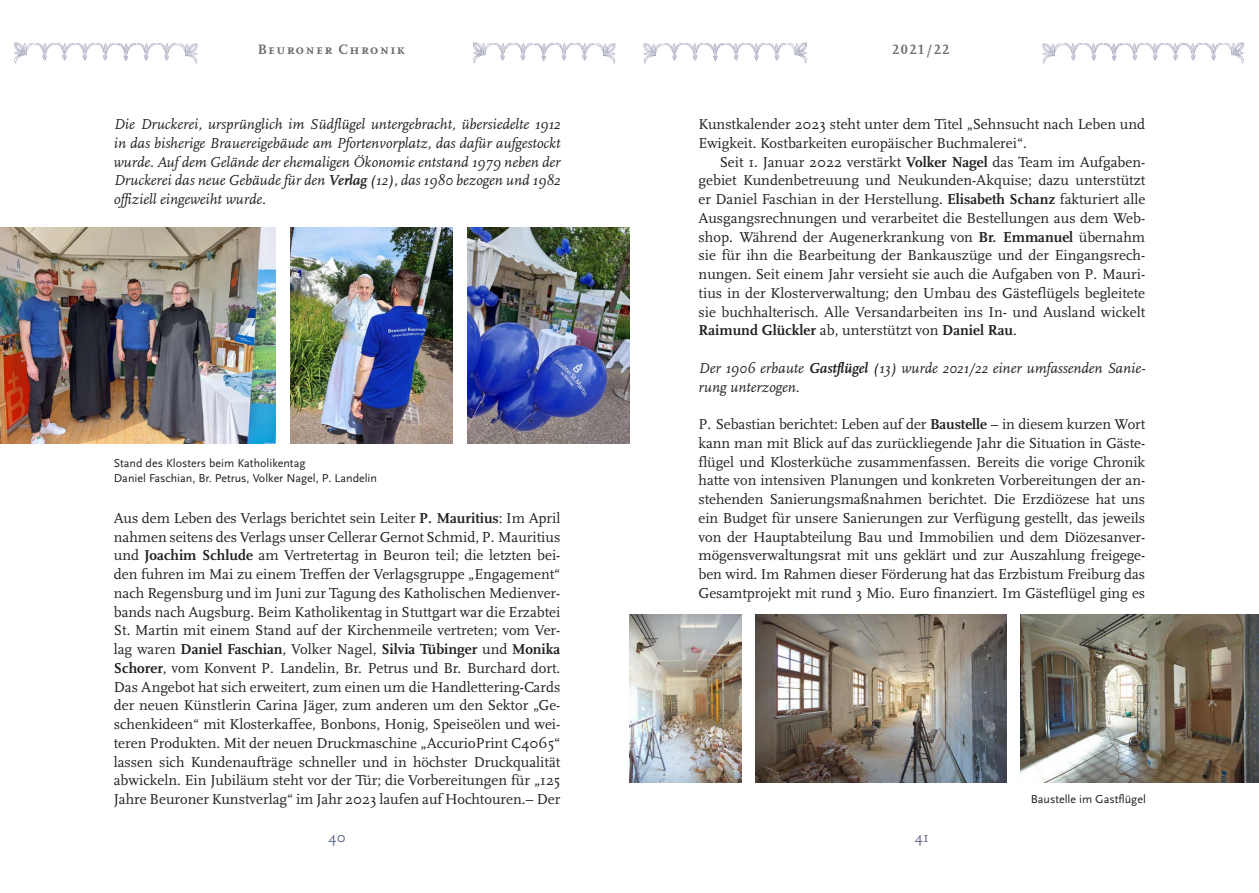
<style>
.page{position:relative;width:1259px;height:893px;background:#fff}
.page>*{position:absolute;margin:0;border:0;box-sizing:border-box;transform-origin:0 0}
.t1{font:15px/18.8px "Scala";color:#231f20;text-align:justify}
.t2{font:italic 15px/18.8px "Scala";color:#231f20}
.t3{font:15px "Scala";color:#5c6488}
.t4{font:700 14.25px "Scala Caps";letter-spacing:.1em;color:#6c6d70}
.t5{font:12px/15px "Scala Sans";color:#231f20}
.s1{font-weight:700}
</style>
<div class="page">
<img style="left:14px;top:42px;width:184px;height:22px">
<img style="left:473px;top:42px;width:143px;height:22px">
<img style="left:1184px;top:42px;width:60px;height:21px">
<img style="left:1042px;top:43px;width:142px;height:21px">
<img style="left:643px;top:42px;width:164px;height:22px">
<img style="left:0;top:228px;width:276px;height:216px">
<img style="left:291px;top:228px;width:162px;height:216px">
<img style="left:467px;top:228px;width:162px;height:216px">
<img style="left:629px;top:615px;width:112px;height:167px">
<img style="left:755px;top:615px;width:251px;height:167px">
<img style="left:1020px;top:615px;width:239px;height:167px">
<p class="t4" style="left:258px;top:41px;width:149px">Beuroner Chronik</p>
<p class="t4" style="left:892px;top:41px;width:59px">2021/22</p>
<p class="t2" style="left:114px;top:115px;width:448px;text-align:justify">Die Druckerei, ursprünglich im Südflügel untergebracht, übersiedelte 1912 in das bisherige Brauereigebäude am Pfortenvorplatz, das dafür aufgestockt wurde. Auf dem Gelände der ehemaligen Ökonomie entstand 1979 neben der Druckerei das neue Gebäude für den <span class="s1">Verlag</span> (12), das 1980 bezogen und 1982 offiziell eingeweiht wurde.</p>
<p class="t5" style="left:114px;top:456px;width:265px">Stand des Klosters beim Katholikentag<br>Daniel Faschian, Br. Petrus, Volker Nagel, P. Landelin</p>
<p class="t1" style="left:114px;top:509px;width:448px">Aus dem Leben des Verlags berichtet sein Leiter <span class="s1">P. Mauritius</span>: Im April nahmen seitens des Verlags unser Cellerar Gernot Schmid, P. Mauritius und <span class="s1">Joachim Schlude</span> am Vertretertag in Beuron teil; die letzten bei&shy;den fuhren im Mai zu einem Treffen der Verlagsgruppe „Engagement“ nach Regensburg und im Juni zur Tagung des Katholischen Medienver&shy;bands nach Augsburg. Beim Katholikentag in Stuttgart war die Erzabtei St. Martin mit einem Stand auf der Kirchenmeile vertreten; vom Ver&shy;lag waren <span class="s1">Daniel Faschian</span>, Volker Nagel, <span class="s1">Silvia Tübinger</span> und <span class="s1">Monika Schorer</span>, vom Konvent P. Landelin, Br. Petrus und Br. Burchard dort.<br>Das Angebot hat sich erweitert, zum einen um die Handlettering-Cards der neuen Künstlerin Carina Jäger, zum anderen um den Sektor „Ge&shy;schenkideen“ mit Klosterkaffee, Bonbons, Honig, Speiseölen und wei&shy;teren Produkten. Mit der neuen Druckmaschine „AccurioPrint C4065“ lassen sich Kundenaufträge schneller und in höchster Druckqualität abwickeln. Ein Jubiläum steht vor der Tür; die Vorbereitungen für „125<br>Jahre Beuroner Kunstverlag“ im Jahr 2023 laufen auf Hochtouren.– Der</p>
<p class="t1" style="left:698px;top:115px;width:448px">Kunstkalender 2023 steht unter dem Titel „Sehnsucht nach Leben und<br>Ewigkeit. Kostbarkeiten europäischer Buchmalerei“.</p>
<p class="t1" style="left:698px;top:153px;width:448px;text-indent:21px">Seit 1. Januar 2022 verstärkt <span class="s1">Volker Nagel</span> das Team im Aufgaben&shy;gebiet Kundenbetreuung und Neukunden-Akquise; dazu unterstützt er Daniel Faschian in der Herstellung. <span class="s1">Elisabeth Schanz</span> fakturiert alle Ausgangsrechnungen und verarbeitet die Bestellungen aus dem Web&shy;shop. Während der Augenerkrankung von <span class="s1">Br. Emmanuel</span> übernahm sie für ihn die Bearbeitung der Bankauszüge und der Eingangsrech&shy;nungen. Seit einem Jahr versieht sie auch die Aufgaben von P. Mauri&shy;tius in der Klosterverwaltung; den Umbau des Gästeflügels begleitete sie buchhalterisch. Alle Versandarbeiten ins In- und Ausland wickelt <span class="s1">Raimund Glückler</span> ab, unterstützt von <span class="s1">Daniel Rau</span>.</p>
<p class="t2" style="left:698px;top:359px;width:448px">Der 1906 erbaute <span class="s1">Gastflügel</span> (13) wurde 2021/22 einer umfassenden Sanie&shy;rung unterzogen.</p>
<p class="t1" style="left:698px;top:415px;width:448px">P. Sebastian berichtet: Leben auf der <span class="s1">Baustelle</span> – in diesem kurzen Wort kann man mit Blick auf das zurückliegende Jahr die Situation in Gäste&shy;flügel und Klosterküche zusammenfassen. Bereits die vorige Chronik hatte von intensiven Planungen und konkreten Vorbereitungen der an&shy;stehenden Sanierungsmaßnahmen berichtet. Die Erzdiözese hat uns ein Budget für unsere Sanierungen zur Verfügung gestellt, das jeweils von der Hauptabteilung Bau und Immobilien und dem Diözesanver&shy;mögensverwaltungsrat mit uns geklärt und zur Auszahlung freigege&shy;ben wird. Im Rahmen dieser Förderung hat das Erzbistum Freiburg das Gesamtprojekt mit rund 3 Mio. Euro finanziert. Im Gästeflügel ging es</p>
<p class="t5" style="left:1030px;top:792px;width:117px">Baustelle im Gastflügel</p>
<p class="t3" style="left:328px;top:828px;width:19px">40</p>
<p class="t3" style="left:915px;top:828px;width:16px">41</p>
</div>
